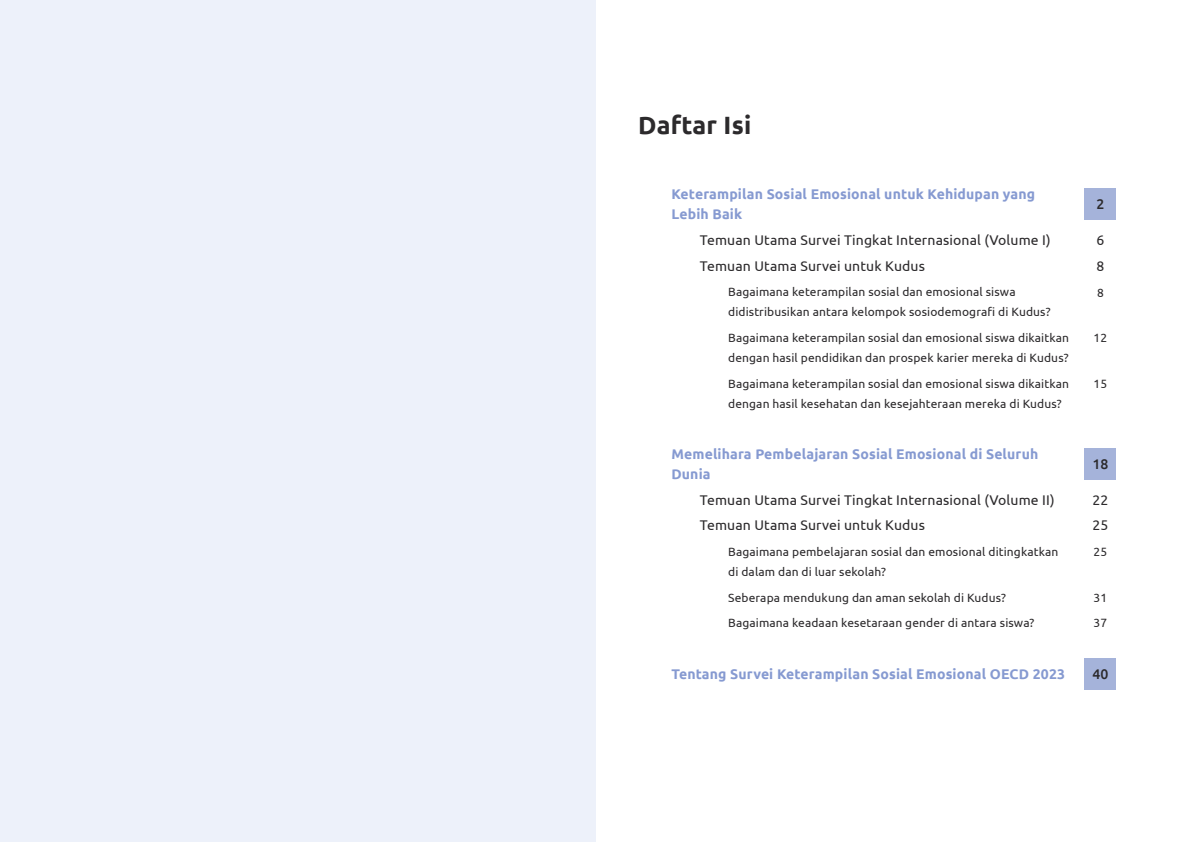
<style>
.page{position:relative;width:1191px;height:842px;background:#fff}
.page>*{position:absolute;margin:0;border:0;box-sizing:border-box;transform-origin:0 0}
.t1{font:700 25px "Ubuntu";letter-spacing:.01em;color:#2c2a2c}
.t2{font:700 14px/20px "Ubuntu";letter-spacing:.01em;color:#869ad1}
.t3{font:14px "Ubuntu";letter-spacing:.01em;color:#2c2a2c}
.t4{font:500 14px "Ubuntu";color:#2c2a2c}
.t5{font:12px/20px "Ubuntu";letter-spacing:.01em;color:#2c2a2c}
</style>
<div class="page">
<div style="left:0;top:0;width:595px;height:842px;background:#edf1fa"></div>
<div style="left:1084px;top:188px;width:32px;height:32px;background:#a5b3da"></div>
<div style="left:1084px;top:448px;width:32px;height:31px;background:#a5b3da"></div>
<div style="left:1084px;top:658px;width:32px;height:32px;background:#a5b3da"></div>
<p class="t1" style="left:638px;top:110px;width:115px">Daftar Isi</p>
<p class="t2" style="left:671px;top:184px;width:365px">Keterampilan Sosial Emosional untuk Kehidupan yang<br>Lebih Baik</p>
<p class="t3" style="left:700px;top:232px;width:352px">Temuan Utama Survei Tingkat Internasional (Volume I)</p>
<p class="t3" style="left:700px;top:257px;width:227px">Temuan Utama Survei untuk Kudus</p>
<p class="t5" style="left:728px;top:282px;width:324px">Bagaimana keterampilan sosial dan emosional siswa didistribusikan antara kelompok sosiodemografi di Kudus?</p>
<p class="t5" style="left:728px;top:327px;width:342px">Bagaimana keterampilan sosial dan emosional siswa dikaitkan dengan hasil pendidikan dan prospek karier mereka di Kudus?</p>
<p class="t5" style="left:728px;top:373px;width:342px">Bagaimana keterampilan sosial dan emosional siswa dikaitkan dengan hasil kesehatan dan kesejahteraan mereka di Kudus?</p>
<p class="t2" style="left:671px;top:444px;width:368px">Memelihara Pembelajaran Sosial Emosional di Seluruh<br>Dunia</p>
<p class="t3" style="left:700px;top:491px;width:356px">Temuan Utama Survei Tingkat Internasional (Volume II)</p>
<p class="t3" style="left:700px;top:517px;width:227px">Temuan Utama Survei untuk Kudus</p>
<p class="t5" style="left:728px;top:541px;width:332px">Bagaimana pembelajaran sosial dan emosional ditingkatkan di dalam dan di luar sekolah?</p>
<p class="t5" style="left:728px;top:587px;width:279px">Seberapa mendukung dan aman sekolah di Kudus?</p>
<p class="t5" style="left:728px;top:613px;width:308px">Bagaimana keadaan kesetaraan gender di antara siswa?</p>
<p class="t2" style="left:671px;top:664px;width:395px">Tentang Survei Keterampilan Sosial Emosional OECD 2023</p>
<p class="t4" style="left:1096px;top:195px;width:9px">2</p>
<p class="t3" style="left:1096px;top:232px;width:9px">6</p>
<p class="t3" style="left:1096px;top:258px;width:9px">8</p>
<p class="t5" style="left:1097px;top:282px;width:8px">8</p>
<p class="t5" style="left:1093px;top:328px;width:15px">12</p>
<p class="t5" style="left:1093px;top:373px;width:15px">15</p>
<p class="t4" style="left:1092px;top:455px;width:18px">18</p>
<p class="t3" style="left:1092px;top:491px;width:17px">22</p>
<p class="t3" style="left:1092px;top:517px;width:17px">25</p>
<p class="t5" style="left:1093px;top:541px;width:15px">25</p>
<p class="t5" style="left:1093px;top:587px;width:15px">31</p>
<p class="t5" style="left:1093px;top:613px;width:15px">37</p>
<p class="t4" style="left:1092px;top:665px;width:18px">40</p>
</div>
